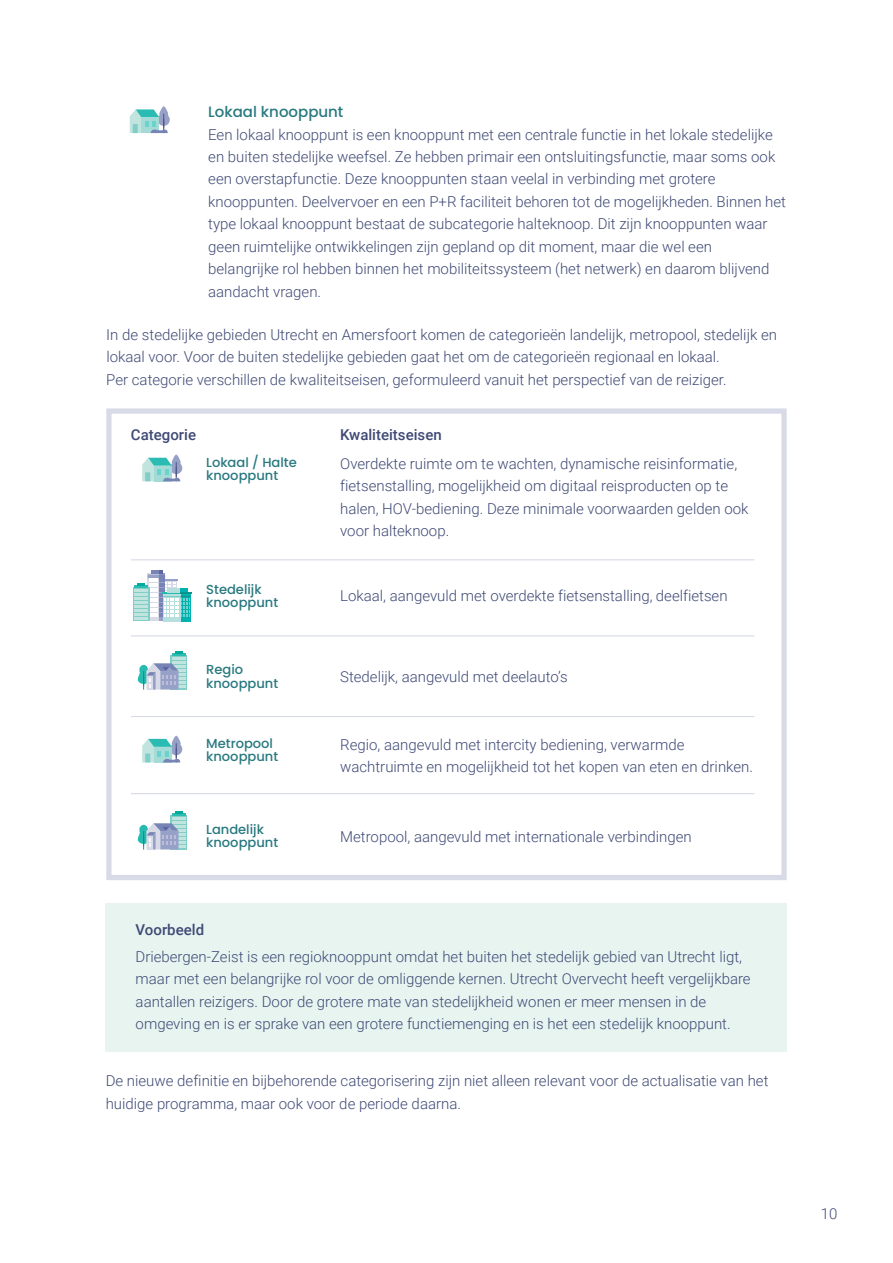
<style>
.page{position:relative;width:893px;height:1263px;background:#fff}
.page>*{position:absolute;margin:0;border:0;box-sizing:border-box;transform-origin:0 0}
.t1{font:300 15px/22.5px "Roboto";color:#3f4a75}
.t2{font:500 15px "Roboto";color:#3f4a75}
.t3{font:500 15px "Poppins";color:#28797f}
.t4{font:500 13.05px/13px "Poppins";color:#28797f}
</style>
<div class="page">
<div style="left:106px;top:903px;width:681px;height:149px;background:#e7f4f0"></div>
<svg style="left:130px;top:106px;width:40px;height:27px"></svg>
<svg style="left:106px;top:408px;width:681px;height:472px"></svg>
<hr style="left:131px;top:559px;width:623px;height:1px;background:#d8dae8">
<hr style="left:131px;top:635px;width:623px;height:1px;background:#d8dae8">
<hr style="left:131px;top:716px;width:623px;height:1px;background:#d8dae8">
<hr style="left:131px;top:793px;width:623px;height:1px;background:#d8dae8">
<div style="left:154px;top:573px;width:11px;height:48px;background:#97a0c6"></div>
<div style="left:148px;top:573px;width:11px;height:48px;background:#d8dae8"></div>
<div style="left:180px;top:594px;width:10px;height:27px;background:#00b1b0"></div>
<div style="left:163px;top:594px;width:17px;height:27px;background:#b6dfdd"></div>
<svg style="left:133px;top:587px;width:17px;height:34px"></svg>
<svg style="left:135px;top:570px;width:56px;height:49px"></svg>
<svg style="left:185px;top:655px;width:2px;height:34px"></svg>
<svg style="left:136px;top:651px;width:49px;height:39px"></svg>
<svg style="left:185px;top:815px;width:2px;height:34px"></svg>
<svg style="left:136px;top:811px;width:49px;height:38px"></svg>
<h4 class="t3" style="left:208px;top:102px;width:137px">Lokaal knooppunt</h4>
<p class="t1" style="left:208px;top:122px;width:579px">Een lokaal knooppunt is een knooppunt met een centrale functie in het lokale stedelijke en buiten stedelijke weefsel. Ze hebben primair een ontsluitingsfunctie, maar soms ook een overstapfunctie. Deze knooppunten staan veelal in verbinding met grotere knooppunten. Deelvervoer en een P+R faciliteit behoren tot de mogelijkheden. Binnen het type lokaal knooppunt bestaat de subcategorie halteknoop. Dit zijn knooppunten waar geen ruimtelijke ontwikkelingen zijn gepland op dit moment, maar die wel een belangrijke rol hebben binnen het mobiliteitssysteem (het netwerk) en daarom blijvend aandacht vragen.</p>
<p class="t1" style="left:106px;top:323px;width:672px">In de stedelijke gebieden Utrecht en Amersfoort komen de categorieën landelijk, metropool, stedelijk en lokaal voor. Voor de buiten stedelijke gebieden gaat het om de categorieën regionaal en lokaal.<br>Per categorie verschillen de kwaliteitseisen, geformuleerd vanuit het perspectief van de reiziger.</p>
<p class="t2" style="left:131px;top:424px;width:67px">Categorie</p>
<p class="t2" style="left:340px;top:424px;width:103px">Kwaliteitseisen</p>
<p class="t4" style="left:206px;top:456px;width:92px">Lokaal / Halte knooppunt</p>
<p class="t4" style="left:206px;top:583px;width:74px">Stedelijk knooppunt</p>
<p class="t4" style="left:206px;top:663px;width:74px">Regio knooppunt</p>
<p class="t4" style="left:206px;top:737px;width:74px">Metropool knooppunt</p>
<p class="t4" style="left:206px;top:823px;width:74px;line-height:13.5px">Landelijk knooppunt</p>
<p class="t1" style="left:340px;top:452px;width:410px">Overdekte ruimte om te wachten, dynamische reisinformatie, fietsenstalling, mogelijkheid om digitaal reisproducten op te halen, HOV-bediening. Deze minimale voorwaarden gelden ook voor halteknoop.</p>
<p class="t1" style="left:340px;top:584px;width:389px">Lokaal, aangevuld met overdekte fietsenstalling, deelfietsen</p>
<p class="t1" style="left:340px;top:665px;width:229px">Stedelijk, aangevuld met deelauto’s</p>
<p class="t1" style="left:340px;top:733px;width:414px">Regio, aangevuld met intercity bediening, verwarmde wachtruimte en mogelijkheid tot het kopen van eten en drinken.</p>
<p class="t1" style="left:340px;top:825px;width:353px">Metropool, aangevuld met internationale verbindingen</p>
<p class="t2" style="left:136px;top:919px;width:70px">Voorbeeld</p>
<p class="t1" style="left:136px;top:945px;width:617px">Driebergen-Zeist is een regioknooppunt omdat het buiten het stedelijk gebied van Utrecht ligt, maar met een belangrijke rol voor de omliggende kernen. Utrecht Overvecht heeft vergelijkbare aantallen reizigers. Door de grotere mate van stedelijkheid wonen er meer mensen in de omgeving en is er sprake van een grotere functiemenging en is het een stedelijk knooppunt.</p>
<p class="t1" style="left:106px;top:1069px;width:664px">De nieuwe definitie en bijbehorende categorisering zijn niet alleen relevant voor de actualisatie van het huidige programma, maar ook voor de periode daarna.</p>
<p class="t1" style="left:821px;top:1201px;width:18px">10</p>
</div>
